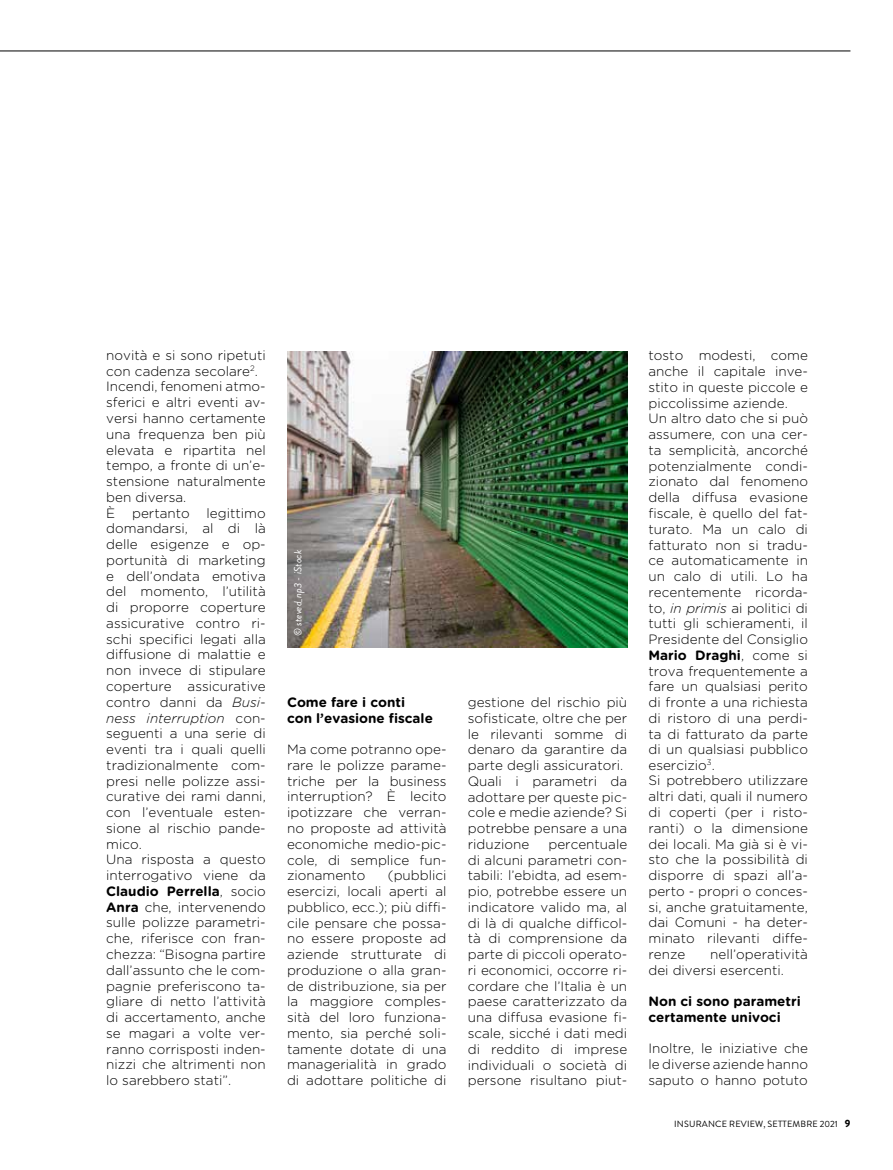
<style>
.page{position:relative;width:893px;height:1170px;background:#fff}
.page>*{position:absolute;margin:0;border:0;box-sizing:border-box;transform-origin:0 0}
.t1{font:300 13.5px/15.8px "Gotham Rounded";color:#000}
.t2{font:700 13.5px/15.8px "Gotham Rounded";color:#000}
.t3{font:italic 10.5px "Brandon Grotesque";color:#fff}
.t4{font:9px "Brandon Grotesque";letter-spacing:.02em;color:#000}
.s1{font-style:italic}
.s2{font-weight:700}
.s3{font-weight:900;font-size:10.5px}
</style>
<div class="page">
<hr style="left:0;top:51px;width:850px;height:1px;background:#000">
<img style="left:287px;top:351px;width:340px;height:296px">
<p class="t1" style="left:106px;top:346px;width:161px">novità e si sono ripetuti con cadenza secolare<sup>2</sup>.<br>Incendi, fenomeni atmo&shy;sferici e altri eventi av&shy;versi hanno certamente una frequenza ben più elevata e ripartita nel tempo, a fronte di un’e&shy;stensione naturalmente ben diversa.<br>È pertanto legittimo domandarsi, al di là delle esigenze e op&shy;portunità di marketing e dell’ondata emotiva del momento, l’utilità di proporre coperture assicurative contro ri&shy;schi specifici legati alla diffusione di malattie e non invece di stipulare coperture assicurative contro danni da <span class="s1">Busi&shy;ness interruption</span> con&shy;seguenti a una serie di eventi tra i quali quelli tradizionalmente com&shy;presi nelle polizze assi&shy;curative dei rami danni, con l’eventuale esten&shy;sione al rischio pande&shy;mico.<br>Una risposta a questo interrogativo viene da<br><span class="s2">Claudio Perrella</span>, socio<br><span class="s2">Anra</span> che, intervenendo sulle polizze parametri&shy;che, riferisce con fran&shy;chezza: “Bisogna partire dall’assunto che le com&shy;pagnie preferiscono ta&shy;gliare di netto l’attività di accertamento, anche se magari a volte ver&shy;ranno corrisposti inden&shy;nizzi che altrimenti non lo sarebbero stati”.</p>
<p class="t3" style="left:291px;top:635px;width:87px;rotate:-90deg">© steved_np3 - iStock</p>
<p class="t2" style="left:287px;top:693px;width:147px">Come fare i conti con l’evasione fiscale</p>
<p class="t1" style="left:287px;top:740px;width:161px;text-align:justify">Ma come potranno ope&shy;rare le polizze parame&shy;triche per la business interruption? È lecito ipotizzare che verran&shy;no proposte ad attività economiche medio-pic&shy;cole, di semplice fun&shy;zionamento</p>
<p class="t1" style="left:287px;top:866px;width:161px;text-align:justify;text-indent:101px">(pubblici esercizi, locali aperti al pubblico, ecc.); più diffi&shy;cile pensare che possa&shy;no essere proposte ad aziende strutturate di produzione o alla gran&shy;de distribuzione, sia per la maggiore comples&shy;sità del loro funziona&shy;mento, sia perché soli&shy;tamente dotate di una managerialità in grado di adottare politiche di</p>
<p class="t1" style="left:468px;top:693px;width:161px">gestione del rischio più sofisticate, oltre che per le rilevanti somme di denaro da garantire da parte degli assicuratori.<br>Quali i parametri da adottare per queste pic&shy;cole e medie aziende? Si potrebbe pensare a una riduzione</p>
<p class="t1" style="left:468px;top:835px;width:161px;text-align:justify;text-indent:81px">percentuale di alcuni parametri con&shy;tabili: l’ebidta, ad esem&shy;pio, potrebbe essere un indicatore valido ma, al di là di qualche difficol&shy;tà di comprensione da parte di piccoli operato&shy;ri economici, occorre ri&shy;cordare che l’Italia è un paese caratterizzato da una diffusa evasione fi&shy;scale, sicché i dati medi di reddito di imprese individuali o società di persone risultano piut-</p>
<p class="t1" style="left:648px;top:347px;width:161px">tosto modesti, come anche il capitale inve&shy;stito in queste piccole e piccolissime aziende.<br>Un altro dato che si può assumere, con una cer&shy;ta semplicità, ancorché potenzialmente condi&shy;zionato dal fenomeno della diffusa evasione fiscale, è quello del fat&shy;turato. Ma un calo di fatturato non si tradu&shy;ce automaticamente in un calo di utili. Lo ha recentemente ricorda&shy;to, <span class="s1">in primis</span> ai politici di tutti gli schieramenti, il<br>Presidente del Consiglio<br><span class="s2">Mario Draghi</span>, come si trova frequentemente a fare un qualsiasi perito di fronte a una richiesta di ristoro di una perdi&shy;ta di fatturato da parte di un qualsiasi pubblico esercizio<sup>3</sup>.<br>Si potrebbero utilizzare altri dati, quali il numero di coperti (per i risto&shy;ranti) o la dimensione dei locali. Ma già si è vi&shy;sto che la possibilità di disporre di spazi all’a&shy;perto - propri o conces&shy;si, anche gratuitamente, dai Comuni - ha deter&shy;minato rilevanti diffe&shy;renze</p>
<p class="t1" style="left:648px;top:945px;width:161px;text-indent:62px">nell’operatività dei diversi esercenti.</p>
<p class="t2" style="left:648px;top:992px;width:154px">Non ci sono parametri certamente univoci</p>
<p class="t1" style="left:648px;top:1040px;width:161px;text-align:justify">Inoltre, le iniziative che le diverse aziende hanno saputo o hanno potuto</p>
<p class="t4" style="left:674px;top:1117px;width:178px">INSURANCE REVIEW, SETTEMBRE 2021 <span class="s3">9</span></p>
</div>
